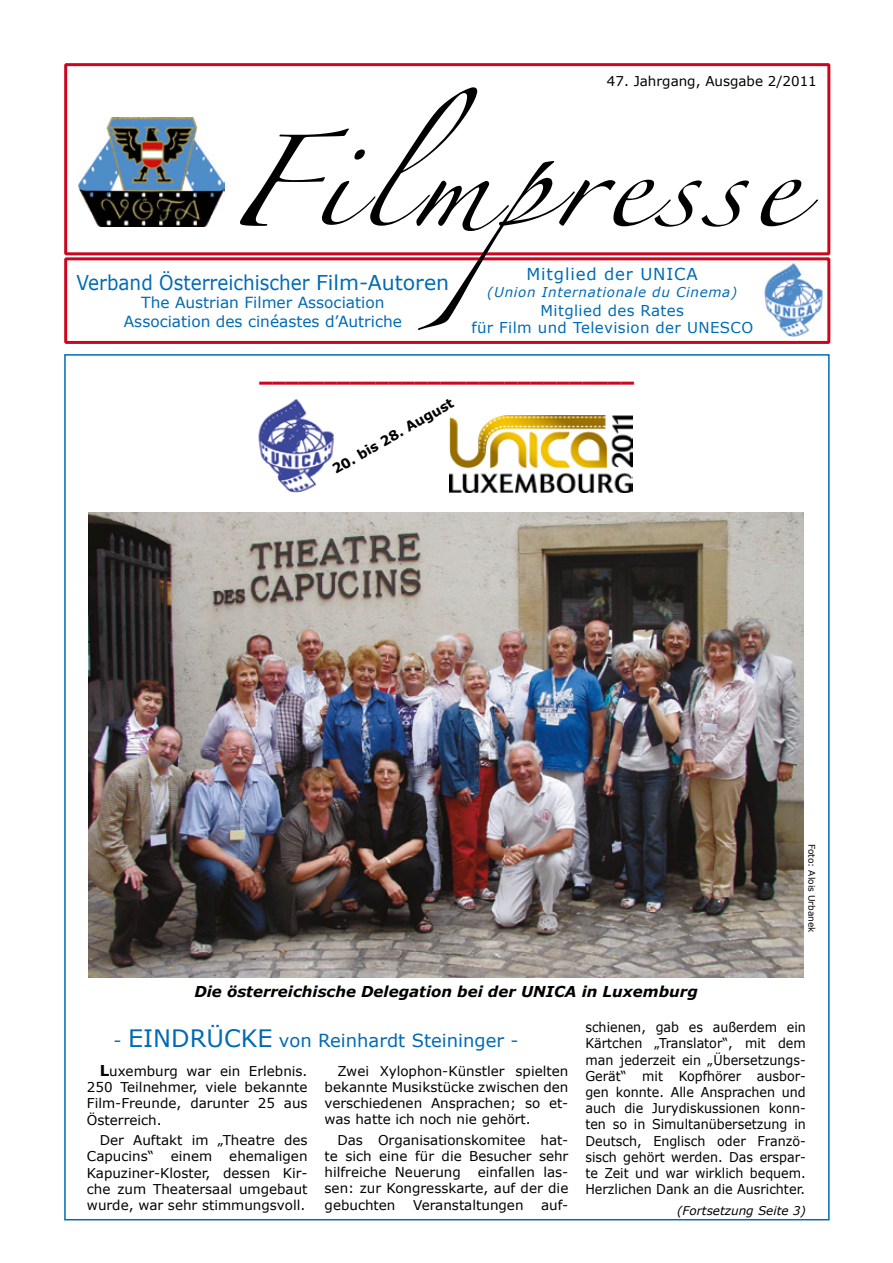
<style>
.page{position:relative;width:893px;height:1263px;background:#fff}
.page>*{position:absolute;margin:0;border:0;box-sizing:border-box;transform-origin:0 0}
.t1{font:82.05px "Zapfino";letter-spacing:.075em;color:#000;scale:1.1 1}
.t2{font:700 27px "Verdana";color:#cc061f;scale:.67 1}
.t3{font:20.4px "Verdana";color:#006bb3;scale:.9 1}
.t4{font:18px "Verdana";color:#006bb3}
.t5{font:16.5px "Verdana";letter-spacing:.05em;color:#006bb3}
.t6{font:15.3px/18.3px "Verdana";color:#006bb3;text-align:center}
.t7{font:italic 700 15px "Verdana";color:#000}
.t8{font:15px/16.5px "Verdana";letter-spacing:.025em;color:#006bb3;text-align:center}
.t9{font:13.5px/16.2px "Verdana";color:#000;text-align:justify}
.t10{font:13.5px/16.2px "Verdana";color:#000;text-align:justify;scale:.94 1}
.t11{font:italic 13.5px "Verdana";letter-spacing:.05em;color:#006bb3}
.t12{font:700 13.5px "Verdana";color:#000}
.t13{font:italic 12px "Verdana";color:#000}
.t14{font:9px "Verdana";color:#000}
.s1{font-size:24px}
.s2{font-weight:700;font-size:15px}
</style>
<div class="page">
<div style="left:64px;top:63px;width:766px;height:192px;border:3px solid #cc061f"></div>
<img style="left:78px;top:117px;width:147px;height:109px">
<div style="left:64px;top:257px;width:766px;height:87px;border:3px solid #cc061f"></div>
<img style="left:764px;top:263px;width:59px;height:74px">
<img style="left:258px;top:399px;width:76px;height:94px">
<img style="left:450px;top:416px;width:183px;height:77px">
<img style="left:89px;top:512px;width:715px;height:465px">
<p class="t9" style="left:607px;top:73px;width:212px">47. Jahrgang, Ausgabe 2/2011</p>
<h1 class="t1" style="left:226px;top:149px;width:520px">Filmpresse</h1>
<p class="t5" style="left:527px;top:264px;width:173px">Mitglied der UNICA</p>
<p class="t11" style="left:487px;top:283px;width:251px">(Union Internationale du Cinema)</p>
<p class="t8" style="left:471px;top:303px;width:283px">Mitglied des Rates<br>für Film und Television der UNESCO</p>
<h3 class="t3" style="left:76px;top:269px;width:416px">Verband Österreichischer Film-Autoren</h3>
<p class="t6" style="left:124px;top:294px;width:280px">The Austrian Filmer Association<br>Association des cinéastes d’Autriche</p>
<h2 class="t2" style="left:260px;top:352px;width:560px">_____________________________</h2>
<p class="t12" style="left:329px;top:463px;width:139px;rotate:-30deg">20. bis 28. August</p>
<p class="t14" style="left:817px;top:844px;width:90px;rotate:90deg">Foto: Alois Urbanek</p>
<p class="t7" style="left:194px;top:982px;width:505px">Die österreichische Delegation bei der UNICA in Luxemburg</p>
<h3 class="t4" style="left:114px;top:1029px;width:407px">- <span class="s1">EINDRÜCKE</span> von Reinhardt Steininger -</h3>
<p class="t9" style="left:87px;top:1063px;width:222px;text-indent:13px"><span class="s2">L</span>uxemburg war ein Erlebnis.<br>250 Teilnehmer, viele bekannte Film-Freunde, darunter 25 aus Österreich.</p>
<p class="t9" style="left:87px;top:1132px;width:222px;text-indent:13px">Der Auftakt im „Theatre des<br>Capucins“</p>
<p class="t10" style="left:585px;top:1019px;width:236px">schienen, gab es außerdem ein Kärtchen „Translator“, mit dem man jederzeit ein „Übersetzungs-Gerät“ mit Kopfhörer ausbor&shy;gen konnte. Alle Ansprachen und auch die Jurydiskussionen konn&shy;ten so in Simultanübersetzung in Deutsch, Englisch oder Franzö&shy;sisch gehört werden. Das erspar&shy;te Zeit und war wirklich bequem.<br>Herzlichen Dank an die Ausrichter.</p>
<p class="t13" style="left:677px;top:1203px;width:130px">(Fortsetzung Seite 3)</p>
<p class="t9" style="left:325px;top:1063px;width:245px;text-indent:13px">Zwei Xylophon-Künstler spielten bekannte Musikstücke zwischen den verschiedenen Ansprachen; so et&shy;was hatte ich noch nie gehört.</p>
<p class="t9" style="left:325px;top:1132px;width:245px;text-indent:13px">Das Organisationskomitee hat&shy;te sich eine für die Besucher sehr hilfreiche Neuerung</p>
<p class="t9" style="left:87px;top:1148px;width:222px;text-indent:142px">ehemaligen Kapuziner-Kloster, dessen Kir&shy;che zum Theatersaal umgebaut wurde, war sehr stimmungsvoll.</p>
<p class="t9" style="left:171px;top:1148px;width:43px">einem</p>
<p class="t9" style="left:325px;top:1164px;width:245px;text-indent:153px">einfallen las&shy;sen: zur Kongresskarte, auf der die gebuchten</p>
<p class="t9" style="left:413px;top:1197px;width:112px">Veranstaltungen</p>
<p class="t9" style="left:541px;top:1197px;width:29px">auf-</p>
</div>
